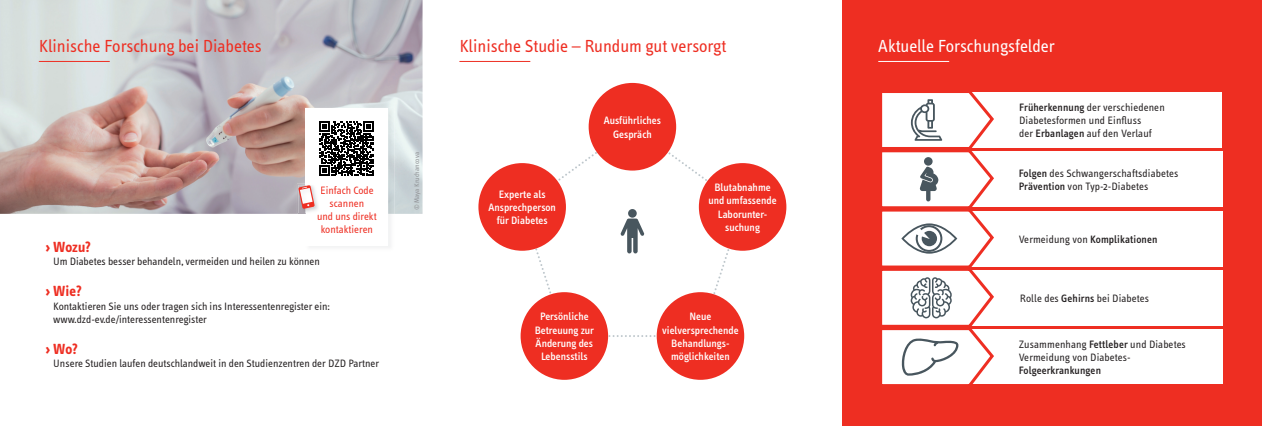
<style>
.page{position:relative;width:1262px;height:426px;background:#fff}
.page>*{position:absolute;margin:0;border:0;box-sizing:border-box;transform-origin:0 0}
.t1{font:18px "Info Text";color:#ee2e22}
.t2{font:18px "Info Text";color:#fff}
.t3{font:700 15px "Info Text";color:#ee2e22}
.t4{font:11px/13.2px "Info Text";color:#231f20}
.t5{font:500 11px/13.2px "Info Text";color:#fff;text-align:center}
.t6{font:500 11px "Info Text";letter-spacing:.01em;color:#231f20}
.t7{font:11px/13px "Info Text";color:#ee2e22;text-align:center}
.t8{font:7px "Info Text";letter-spacing:.01em;color:#8f9194}
.s1{font-weight:500}
.s2{font-weight:400}
</style>
<div class="page">
<div style="left:842px;top:0;width:419px;height:425px;background:#ee2e22"></div>
<div style="left:908px;top:329px;width:314px;height:55px;background:#fff"></div>
<div style="left:908px;top:92px;width:314px;height:55px;background:#fff"></div>
<div style="left:909px;top:270px;width:314px;height:55px;background:#fff"></div>
<img style="left:0;top:0;width:422px;height:213px">
<hr style="left:459px;top:61px;width:71px;height:1px;background:#ee2e22">
<hr style="left:878px;top:61px;width:71px;height:1px;background:#fff">
<hr style="left:39px;top:61px;width:71px;height:1px;background:#ee2e22">
<img style="left:305px;top:108px;width:89px;height:139px">
<div style="left:306px;top:108px;width:82px;height:137px;background:#fff"></div>
<svg style="left:320px;top:122px;width:53px;height:53px"></svg>
<img style="left:297px;top:183px;width:1px;height:30px">
<svg style="left:298px;top:183px;width:20px;height:31px"></svg>
<div style="left:908px;top:151px;width:314px;height:56px;background:#fff"></div>
<div style="left:588px;top:83px;width:88px;height:87px;background:#ee2e22;border-radius:50%"></div>
<div style="left:699px;top:163px;width:87px;height:87px;background:#ee2e22;border-radius:50%"></div>
<div style="left:478px;top:163px;width:88px;height:87px;background:#ee2e22;border-radius:50%"></div>
<div style="left:520px;top:292px;width:88px;height:87px;background:#ee2e22;border-radius:50%"></div>
<div style="left:656px;top:292px;width:88px;height:87px;background:#ee2e22;border-radius:50%"></div>
<svg style="left:521px;top:125px;width:223px;height:211px"></svg>
<div style="left:908px;top:211px;width:314px;height:55px;background:#fff"></div>
<svg style="left:882px;top:92px;width:114px;height:293px"></svg>
<h1 class="t1" style="left:39px;top:36px;width:224px">Klinische Forschung bei Diabetes</h1>
<h1 class="t1" style="left:459px;top:36px;width:268px">Klinische Studie – Rundum gut versorgt</h1>
<h1 class="t2" style="left:878px;top:36px;width:178px">Aktuelle Forschungsfelder</h1>
<p class="t7" style="left:317px;top:184px;width:61px">Einfach Code scannen<br>und uns direkt kontaktieren</p>
<h2 class="t3" style="left:45px;top:238px;width:47px">› Wozu?</h2>
<p class="t4" style="left:53px;top:255px;width:268px">Um Diabetes besser behandeln, vermeiden und heilen zu können</p>
<h2 class="t3" style="left:45px;top:282px;width:38px">› Wie?</h2>
<p class="t4" style="left:53px;top:299px;width:278px">Kontaktieren Sie uns oder tragen sich ins Interessentenregister ein: www.dzd-ev.de/interessentenregister</p>
<h2 class="t3" style="left:45px;top:340px;width:34px">› Wo?</h2>
<p class="t4" style="left:53px;top:357px;width:327px">Unsere Studien laufen deutschlandweit in den Studienzentren der DZD Partner</p>
<p class="t8" style="left:413px;top:210px;width:60px;rotate:-90deg">© Maya Kruchancova</p>
<p class="t5" style="left:488px;top:187px;width:69px">Experte als<br>Ansprechperson für Diabetes</p>
<p class="t5" style="left:603px;top:114px;width:59px">Ausführliches<br>Gespräch</p>
<p class="t5" style="left:708px;top:181px;width:70px">Blutabnahme und umfassende<br>Laborunter&shy;suchung</p>
<p class="t5" style="left:534px;top:310px;width:61px">Persönliche<br>Betreuung zur<br>Änderung des<br>Lebensstils</p>
<p class="t5" style="left:662px;top:310px;width:78px">Neue vielversprechende<br>Behandlungs&shy;möglichkeiten</p>
<p class="t4" style="left:1019px;top:101px;width:147px"><span class="s1">Früherkennung</span> der verschiedenen<br>Diabetesformen und Einfluss<br>der <span class="s1">Erbanlagen</span> auf den Verlauf</p>
<p class="t4" style="left:1018px;top:166px;width:161px"><span class="s1">Folgen</span> des Schwangerschaftsdiabetes<br><span class="s1">Prävention</span> von Typ-2-Diabetes</p>
<p class="t6" style="left:1018px;top:232px;width:140px"><span class="s2">Vermeidung von</span> Komplikationen</p>
<p class="t4" style="left:1020px;top:291px;width:131px">Rolle des <span class="s1">Gehirns</span> bei Diabetes</p>
<p class="t4" style="left:1018px;top:337px;width:169px">Zusammenhang <span class="s1">Fettleber</span> und Diabetes<br>Vermeidung von Diabetes-</p>
<p class="t6" style="left:1018px;top:364px;width:84px">Folgeerkrankungen</p>
</div>
